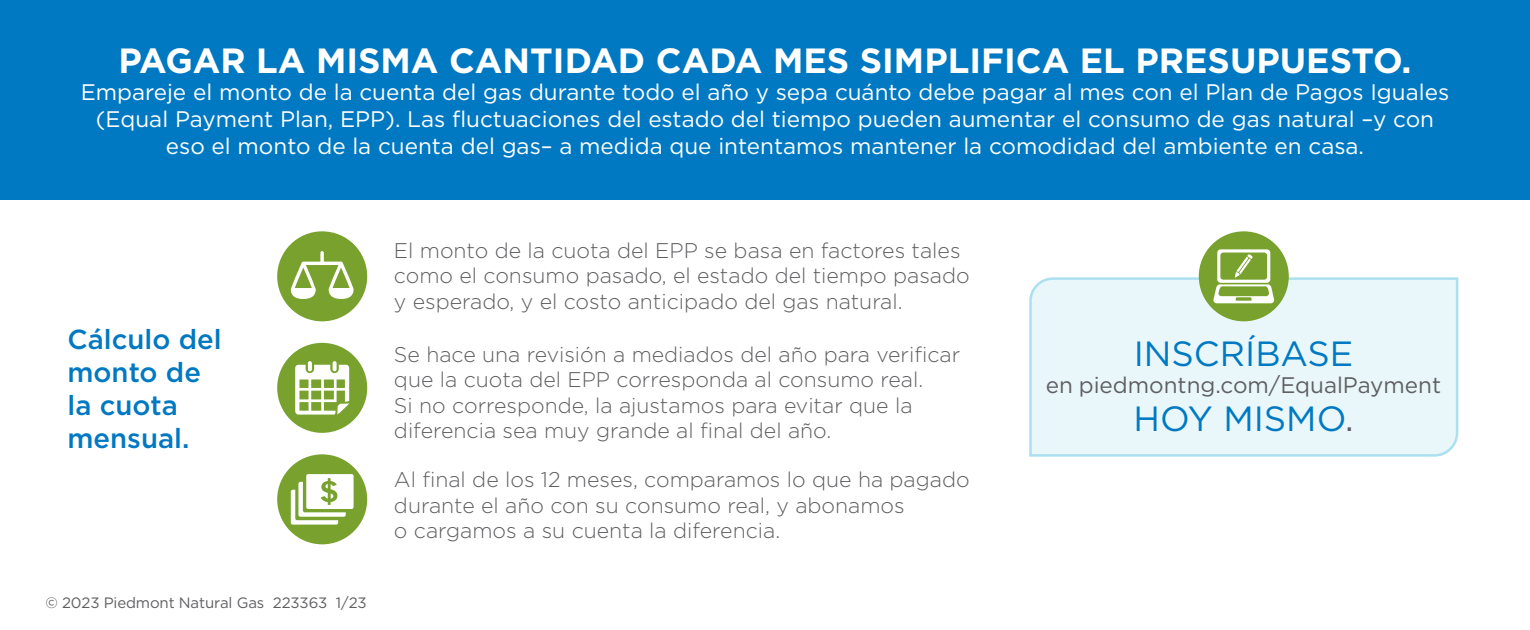
<style>
.page{position:relative;width:1530px;height:630px;background:#fff}
.page>*{position:absolute;margin:0;border:0;box-sizing:border-box;transform-origin:0 0}
.t1{font:700 35px "Gotham";color:#fff}
.t2{font:35px "Gotham";color:#0079c2}
.t3{font:500 27.5px/33px "Gotham";color:#0079c2}
.t4{font:22.5px/27px "Gotham";color:#fff;text-align:center}
.t5{font:22.5px "Gotham";color:#5f5f62}
.t6{font:300 21.25px/25.5px "Gotham";color:#5f5f62}
.red_subheads{font:15px "Gotham";letter-spacing:-.01em;color:#5f5f62}
.s1{color:#5f5f62}
</style>
<div class="page">
<div style="left:0;top:0;width:1530px;height:200px;background:#0079c2"></div>
<div style="left:277px;top:231px;width:90px;height:90px;background:#78a22d;border-radius:50%"></div>
<svg style="left:290px;top:251px;width:64px;height:48px"></svg>
<div style="left:277px;top:454px;width:90px;height:90px;background:#78a22d;border-radius:50%"></div>
<svg style="left:291px;top:474px;width:63px;height:51px"></svg>
<div style="left:277px;top:343px;width:90px;height:90px;background:#78a22d;border-radius:50%"></div>
<svg style="left:308px;top:361px;width:4px;height:10px"></svg>
<svg style="left:333px;top:361px;width:4px;height:10px"></svg>
<svg style="left:295px;top:365px;width:54px;height:50px"></svg>
<div style="left:1029px;top:276px;width:430px;height:181px;background:#e9f7fa"></div>
<div style="left:1199px;top:231px;width:90px;height:90px;background:#78a22d;border-radius:50%"></div>
<svg style="left:1213px;top:249px;width:61px;height:54px"></svg>
<p class="t1" style="left:118px;top:37px;width:1295px">PAGAR LA MISMA CANTIDAD CADA MES SIMPLIFICA EL PRESUPUESTO.</p>
<p class="t4" style="left:81px;top:78px;width:1370px">Empareje el monto de la cuenta del gas durante todo el año y sepa cuánto debe pagar al mes con el Plan de Pagos Iguales (Equal Payment Plan, EPP). Las fluctuaciones del estado del tiempo pueden aumentar el consumo de gas natural –y con eso el monto de la cuenta del gas– a medida que intentamos mantener la comodidad del ambiente en casa.</p>
<p class="t6" style="left:394px;top:237px;width:577px">El monto de la cuota del EPP se basa en factores tales como el consumo pasado, el estado del tiempo pasado y esperado, y el costo anticipado del gas natural.</p>
<p class="t3" style="left:68px;top:323px;width:156px">Cálculo del monto de la cuota mensual.</p>
<p class="t2" style="left:1134px;top:332px;width:221px">INSCRÍBASE</p>
<p class="t6" style="left:394px;top:341px;width:568px">Se hace una revisión a mediados del año para verificar que la cuota del EPP corresponda al consumo real.<br>Si no corresponde, la ajustamos para evitar que la diferencia sea muy grande al final del año.</p>
<p class="t6" style="left:394px;top:467px;width:577px">Al final de los 12 meses, comparamos lo que ha pagado durante el año con su consumo real, y abonamos<br>o cargamos a su cuenta la diferencia.</p>
<p class="t5" style="left:1046px;top:371px;width:397px">en piedmontng.com/EqualPayment</p>
<p class="t2" style="left:1134px;top:396px;width:222px">HOY MISMO<span class="s1">.</span></p>
<p class="red_subheads" style="left:45px;top:593px;width:323px">© 2023 Piedmont Natural Gas 223363 1/23</p>
</div>
